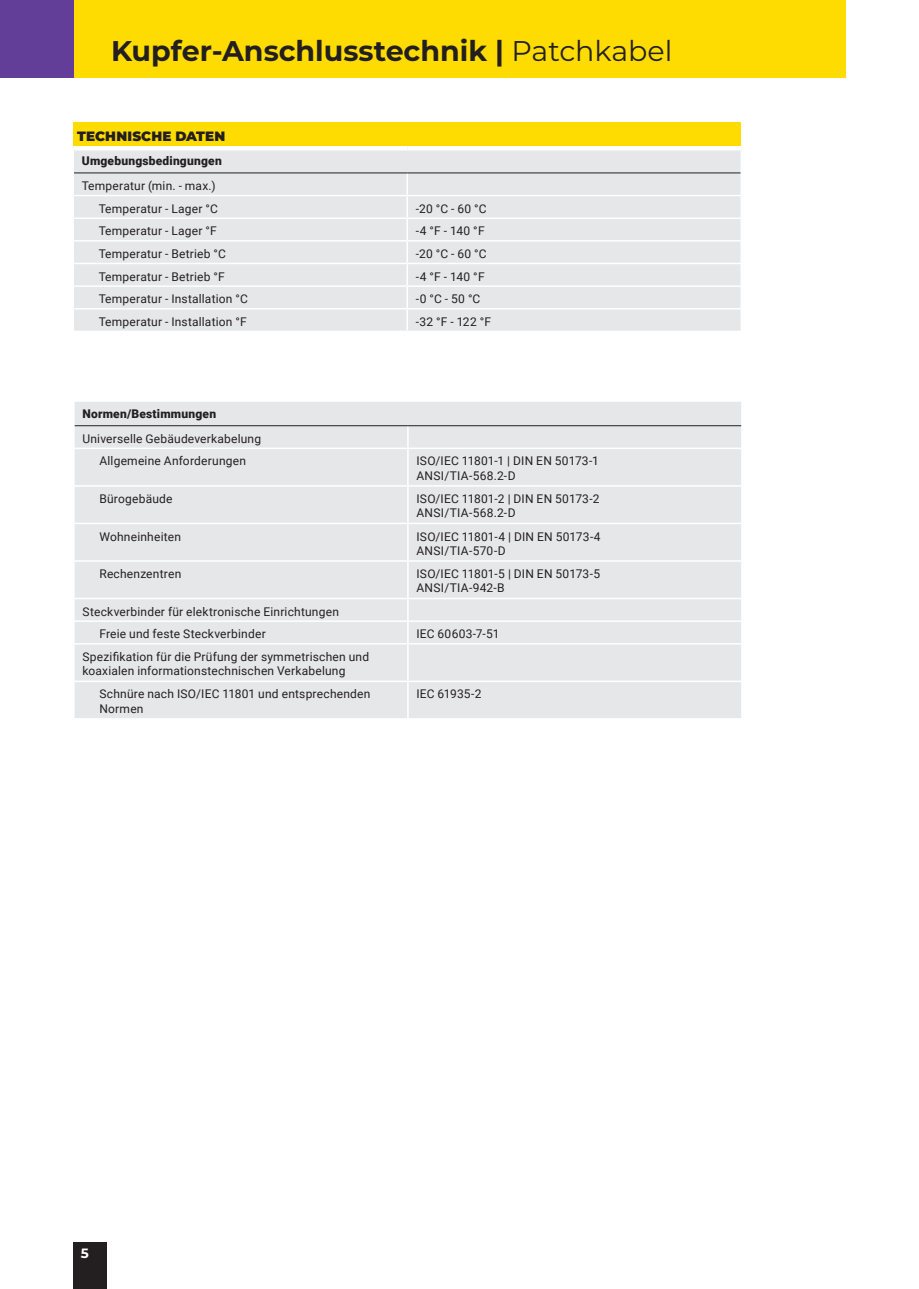
<style>
.page{position:relative;width:919px;height:1289px;background:#fff}
.page>*{position:absolute;margin:0;border:0;box-sizing:border-box;transform-origin:0 0}
.t1{font:700 28.5px "Montserrat";color:#231f20}
.t2{font:900 13.5px "Montserrat";letter-spacing:.005em;color:#231f20}
.t3{font:700 13.5px "Montserrat";color:#fff}
.t4{font:12px/14.4px "Roboto";letter-spacing:.02em;color:#231f20}
.t5{font:900 12px "Roboto";letter-spacing:.015em;color:#231f20}
.s1{font-weight:400}
</style>
<div class="page">
<div style="left:73px;top:0;width:772px;height:78px;background:#ffdc01"></div>
<div style="left:0;top:0;width:73px;height:78px;background:#623e99"></div>
<div style="left:73px;top:123px;width:668px;height:25px;background:#ffdc01"></div>
<div style="left:74px;top:150px;width:666px;height:180px;background:#e6e7e9"></div>
<hr style="left:406px;top:173px;width:2px;height:22px;background:#fff">
<hr style="left:406px;top:196px;width:2px;height:21px;background:#fff">
<hr style="left:406px;top:219px;width:2px;height:21px;background:#fff">
<hr style="left:406px;top:241px;width:2px;height:22px;background:#fff">
<hr style="left:406px;top:264px;width:2px;height:21px;background:#fff">
<hr style="left:406px;top:287px;width:2px;height:21px;background:#fff">
<hr style="left:406px;top:309px;width:2px;height:21px;background:#fff">
<hr style="left:72px;top:195px;width:335px;height:1px;background:#fff">
<hr style="left:407px;top:195px;width:335px;height:1px;background:#fff">
<hr style="left:72px;top:217px;width:335px;height:2px;background:#fff">
<hr style="left:407px;top:217px;width:335px;height:2px;background:#fff">
<hr style="left:72px;top:240px;width:335px;height:1px;background:#fff">
<hr style="left:407px;top:240px;width:335px;height:1px;background:#fff">
<hr style="left:72px;top:263px;width:335px;height:1px;background:#fff">
<hr style="left:407px;top:263px;width:335px;height:1px;background:#fff">
<hr style="left:72px;top:285px;width:335px;height:2px;background:#fff">
<hr style="left:407px;top:285px;width:335px;height:2px;background:#fff">
<hr style="left:72px;top:308px;width:335px;height:1px;background:#fff">
<hr style="left:407px;top:308px;width:335px;height:1px;background:#fff">
<hr style="left:72px;top:146px;width:335px;height:4px;background:#fff">
<hr style="left:407px;top:146px;width:335px;height:4px;background:#fff">
<hr style="left:74px;top:172px;width:333px;height:1px;background:#231f20">
<hr style="left:407px;top:172px;width:333px;height:1px;background:#231f20">
<div style="left:75px;top:402px;width:666px;height:316px;background:#e6e7e9"></div>
<svg style="left:407px;top:426px;width:1px;height:21px"></svg>
<hr style="left:407px;top:449px;width:1px;height:36px;background:#fff">
<hr style="left:407px;top:486px;width:1px;height:36px;background:#fff">
<hr style="left:407px;top:524px;width:1px;height:36px;background:#fff">
<hr style="left:407px;top:561px;width:1px;height:36px;background:#fff">
<svg style="left:407px;top:599px;width:1px;height:44px"></svg>
<hr style="left:407px;top:644px;width:1px;height:36px;background:#fff">
<hr style="left:407px;top:682px;width:1px;height:36px;background:#fff">
<hr style="left:73px;top:447px;width:335px;height:2px;background:#fff">
<hr style="left:408px;top:447px;width:334px;height:2px;background:#fff">
<hr style="left:73px;top:485px;width:335px;height:1px;background:#fff">
<hr style="left:408px;top:485px;width:334px;height:1px;background:#fff">
<hr style="left:73px;top:522px;width:335px;height:2px;background:#fff">
<hr style="left:408px;top:522px;width:334px;height:2px;background:#fff">
<hr style="left:73px;top:560px;width:335px;height:1px;background:#fff">
<hr style="left:408px;top:560px;width:334px;height:1px;background:#fff">
<hr style="left:73px;top:597px;width:335px;height:2px;background:#fff">
<hr style="left:408px;top:597px;width:334px;height:2px;background:#fff">
<hr style="left:73px;top:620px;width:335px;height:2px;background:#fff">
<hr style="left:408px;top:620px;width:334px;height:2px;background:#fff">
<hr style="left:73px;top:643px;width:335px;height:1px;background:#fff">
<hr style="left:408px;top:643px;width:334px;height:1px;background:#fff">
<hr style="left:73px;top:680px;width:335px;height:2px;background:#fff">
<hr style="left:408px;top:680px;width:334px;height:2px;background:#fff">
<hr style="left:75px;top:425px;width:333px;height:1px;background:#231f20">
<hr style="left:408px;top:425px;width:333px;height:1px;background:#231f20">
<div style="left:73px;top:1242px;width:34px;height:46px;background:#231f20"></div>
<h1 class="t1" style="left:111px;top:31px;width:563px">Kupfer-Anschlusstechnik | <span class="s1">Patchkabel</span></h1>
<p class="t2" style="left:77px;top:126px;width:149px">TECHNISCHE DATEN</p>
<p class="t5" style="left:82px;top:153px;width:141px">Umgebungsbedingungen</p>
<p class="t4" style="left:82px;top:174px;width:138px;line-height:22.6px;text-align:right">Temperatur (min. - max.)<br>Temperatur - Lager °C</p>
<p class="t4" style="left:416px;top:201px;width:72px">-20 °C - 60 °C</p>
<p class="t4" style="left:99px;top:223px;width:119px">Temperatur - Lager °F</p>
<p class="t4" style="left:416px;top:223px;width:70px">-4 °F - 140 °F</p>
<p class="t4" style="left:99px;top:246px;width:129px">Temperatur - Betrieb °C</p>
<p class="t4" style="left:416px;top:246px;width:72px">-20 °C - 60 °C</p>
<p class="t4" style="left:99px;top:268px;width:128px">Temperatur - Betrieb °F</p>
<p class="t4" style="left:416px;top:268px;width:70px">-4 °F - 140 °F</p>
<p class="t4" style="left:99px;top:291px;width:150px">Temperatur - Installation °C</p>
<p class="t4" style="left:416px;top:291px;width:66px">-0 °C - 50 °C</p>
<p class="t4" style="left:99px;top:314px;width:149px">Temperatur - Installation °F</p>
<p class="t4" style="left:416px;top:314px;width:77px">-32 °F - 122 °F</p>
<p class="t5" style="left:82px;top:405px;width:135px">Normen/Bestimmungen</p>
<p class="t4" style="left:82px;top:427px;width:180px;line-height:22.6px;text-align:center">Universelle Gebäudeverkabelung<br>Allgemeine Anforderungen</p>
<p class="t4" style="left:416px;top:453px;width:184px">ISO/IEC 11801-1 | DIN EN 50173-1<br>ANSI/TIA-568.2-D</p>
<p class="t4" style="left:99px;top:491px;width:75px">Bürogebäude</p>
<p class="t4" style="left:416px;top:491px;width:185px">ISO/IEC 11801-2 | DIN EN 50173-2<br>ANSI/TIA-568.2-D</p>
<p class="t4" style="left:99px;top:528px;width:83px">Wohneinheiten</p>
<p class="t4" style="left:416px;top:528px;width:186px">ISO/IEC 11801-4 | DIN EN 50173-4<br>ANSI/TIA-570-D</p>
<p class="t4" style="left:99px;top:566px;width:83px">Rechenzentren</p>
<p class="t4" style="left:416px;top:566px;width:185px">ISO/IEC 11801-5 | DIN EN 50173-5<br>ANSI/TIA-942-B</p>
<p class="t4" style="left:99px;top:599px;width:241px;line-height:22.6px;text-indent:-17px">Steckverbinder für elektronische Einrichtungen<br>Freie und feste Steckverbinder</p>
<p class="t4" style="left:416px;top:626px;width:85px">IEC 60603-7-51</p>
<p class="t4" style="left:82px;top:649px;width:288px">Spezifikation für die Prüfung der symmetrischen und koaxialen informationstechnischen Verkabelung</p>
<p class="t4" style="left:99px;top:686px;width:272px">Schnüre nach ISO/IEC 11801 und entsprechenden<br>Normen</p>
<p class="t4" style="left:416px;top:686px;width:66px">IEC 61935-2</p>
<p class="t3" style="left:81px;top:1242px;width:10px">5</p>
</div>
